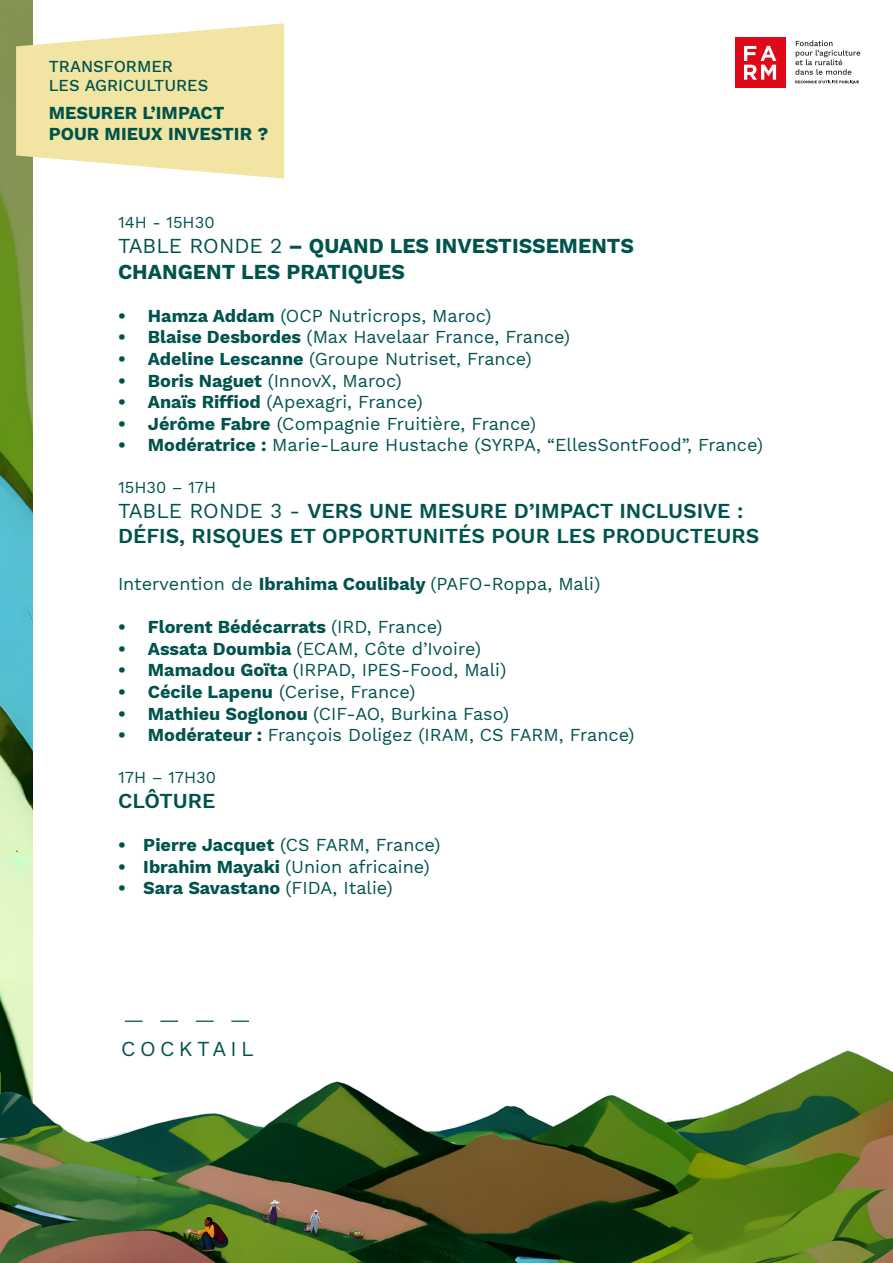
<style>
.page{position:relative;width:893px;height:1263px;background:#fff}
.page>*{position:absolute;margin:0;border:0;box-sizing:border-box;transform-origin:0 0}
.t1{font:600 21px "Work Sans";color:#00534d}
.t2{font:700 21px "Work Sans";color:#00534d}
.t3{font:21px "Work Sans";letter-spacing:.21em;color:#00534d}
.t4{font:18px "Work Sans";color:#00534d}
.t5{font:700 18px "Work Sans";color:#00534d}
.t6{font:16.5px "Work Sans";color:#00534d}
.t7{font:500 16.5px "Work Sans";color:#00534d}
.s1{font-weight:400}
.s2{font-weight:700}
</style>
<div class="page">
<img style="left:0;top:0;width:32px;height:968px">
<svg style="left:16px;top:23px;width:268px;height:156px"></svg>
<img style="left:0;top:968px;width:893px;height:295px">
<div style="left:735px;top:37px;width:51px;height:51px;background:#df0919"></div>
<svg style="left:744px;top:46px;width:32px;height:34px"></svg>
<svg style="left:795px;top:40px;width:65px;height:44px"></svg>
<p class="t7" style="left:49px;top:56px;width:126px">TRANSFORMER</p>
<p class="t7" style="left:49px;top:76px;width:161px">LES AGRICULTURES</p>
<p class="t5" style="left:49px;top:102px;width:177px">MESURER L’IMPACT</p>
<p class="t5" style="left:49px;top:123px;width:221px">POUR MIEUX INVESTIR ?</p>
<p class="t6" style="left:118px;top:213px;width:98px">14H - 15H30</p>
<p class="t2" style="left:118px;top:234px;width:517px"><span class="s1">TABLE RONDE 2</span> – QUAND LES INVESTISSEMENTS</p>
<p class="t2" style="left:118px;top:259px;width:288px">CHANGENT LES PRATIQUES</p>
<p class="t4" style="left:118px;top:305px;width:375px"><span class="s2">• Hamza Addam</span> (OCP Nutricrops, Maroc)</p>
<p class="t4" style="left:118px;top:327px;width:454px"><span class="s2">• Blaise Desbordes</span> (Max Havelaar France, France)</p>
<p class="t4" style="left:118px;top:348px;width:415px"><span class="s2">• Adeline Lescanne</span> (Groupe Nutriset, France)</p>
<p class="t4" style="left:118px;top:370px;width:285px"><span class="s2">• Boris Naguet</span> (InnovX, Maroc)</p>
<p class="t4" style="left:118px;top:391px;width:306px"><span class="s2">• Anaïs Riffiod</span> (Apexagri, France)</p>
<p class="t4" style="left:118px;top:413px;width:420px"><span class="s2">• Jérôme Fabre</span> (Compagnie Fruitière, France)</p>
<p class="t4" style="left:118px;top:435px;width:646px"><span class="s2">• Modératrice :</span> Marie-Laure Hustache (SYRPA, “EllesSontFood”, France)</p>
<p class="t6" style="left:118px;top:477px;width:100px">15H30 – 17H</p>
<p class="t1" style="left:118px;top:498px;width:627px"><span class="s1">TABLE RONDE 3 -</span> VERS UNE MESURE D’IMPACT INCLUSIVE :</p>
<p class="t1" style="left:118px;top:524px;width:643px">DÉFIS, RISQUES ET OPPORTUNITÉS POUR LES PRODUCTEURS</p>
<p class="t4" style="left:118px;top:573px;width:484px">Intervention de <span class="s2">Ibrahima Coulibaly</span> (PAFO-Roppa, Mali)</p>
<p class="t5" style="left:118px;top:617px;width:326px">• Florent Bédécarrats <span class="s1">(IRD, France)</span></p>
<p class="t4" style="left:118px;top:638px;width:364px"><span class="s2">• Assata Doumbia</span> (ECAM, Côte d’Ivoire)</p>
<p class="t4" style="left:118px;top:660px;width:390px"><span class="s2">• Mamadou Goïta</span> (IRPAD, IPES-Food, Mali)</p>
<p class="t4" style="left:118px;top:681px;width:299px"><span class="s2">• Cécile Lapenu</span> (Cerise, France)</p>
<p class="t4" style="left:118px;top:703px;width:393px"><span class="s2">• Mathieu Soglonou</span> (CIF-AO, Burkina Faso)</p>
<p class="t4" style="left:118px;top:724px;width:518px"><span class="s2">• Modérateur :</span> François Doligez (IRAM, CS FARM, France)</p>
<p class="t6" style="left:118px;top:767px;width:99px">17H – 17H30</p>
<p class="t1" style="left:118px;top:788px;width:99px">CLÔTURE</p>
<p class="t4" style="left:118px;top:834px;width:324px"><span class="s2">• Pierre Jacquet</span> (CS FARM, France)</p>
<p class="t4" style="left:118px;top:856px;width:313px"><span class="s2">• Ibrahim Mayaki</span> (Union africaine)</p>
<p class="t5" style="left:118px;top:878px;width:276px">• Sara Savastano <span class="s1">(FIDA, Italie)</span></p>
<p class="t3" style="left:121px;top:1037px;width:134px">COCKTAIL</p>
</div>
